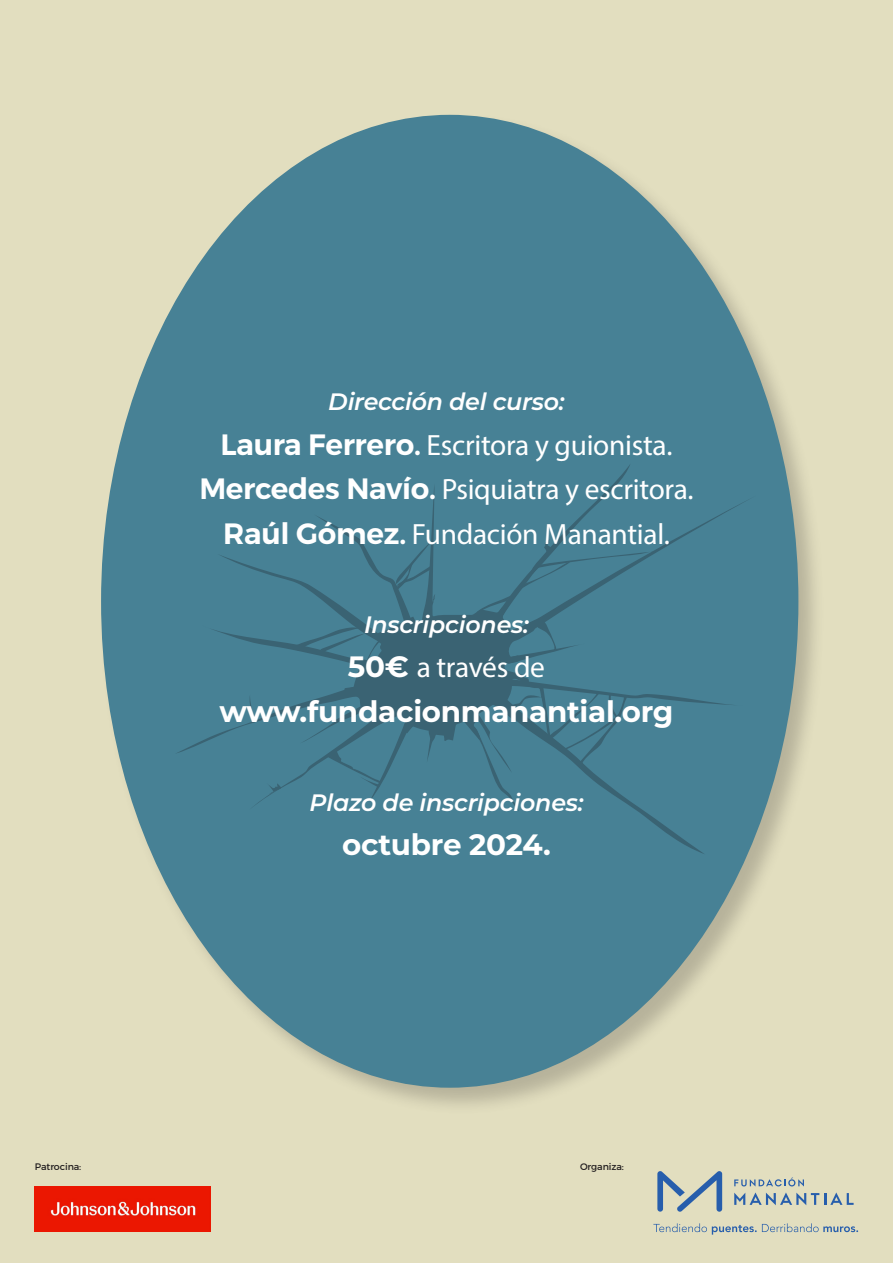
<style>
.page{position:relative;width:893px;height:1263px;background:#e2debf}
.page>*{position:absolute;margin:0;border:0;box-sizing:border-box;transform-origin:0 0}
.t1{font:29.4px "Myriad Pro";letter-spacing:-.01em;color:#fff}
.t2{font:700 29.4px "Montserrat";letter-spacing:-.01em;color:#fff}
.t3{font:italic 600 23.7px "Montserrat";letter-spacing:-.01em;color:#fff}
.t4{font:9.45px "Montserrat";letter-spacing:-.01em;color:#231f20}
.s1{font-family:"Montserrat";font-weight:600}
.s2{font-family:"Montserrat";font-weight:700}
</style>
<div class="page">
<svg style="left:734px;top:1177px;width:70px;height:9px"></svg>
<svg style="left:734px;top:1192px;width:120px;height:13px"></svg>
<svg style="left:657px;top:1171px;width:65px;height:41px"></svg>
<svg style="left:653px;top:1223px;width:205px;height:11px"></svg>
<img style="left:35px;top:1186px;width:176px;height:45px">
<div style="left:98px;top:112px;width:728px;height:1003px;background:#231f20;opacity:.23"></div>
<div style="left:101px;top:115px;width:697px;height:973px;background:#478195;border-radius:50%"></div>
<svg style="left:177px;top:465px;width:579px;height:389px"></svg>
<p class="t3" style="left:328px;top:385px;width:238px">Dirección del curso:</p>
<p class="t1" style="left:221px;top:427px;width:453px"><span class="s1">Laura Ferrero.</span> Escritora y guionista.</p>
<p class="t1" style="left:199px;top:471px;width:496px"><span class="s1">Mercedes Navío.</span> Psiquiatra y escritora.</p>
<p class="t1" style="left:223px;top:516px;width:448px"><span class="s1">Raúl Gómez.</span> Fundación Manantial.</p>
<p class="t3" style="left:364px;top:608px;width:166px">Inscripciones:</p>
<p class="t1" style="left:348px;top:649px;width:199px"><span class="s2">50€</span> a través de</p>
<p class="t2" style="left:220px;top:690px;width:455px">www.fundacionmanantial.org</p>
<p class="t3" style="left:309px;top:786px;width:276px">Plazo de inscripciones:</p>
<p class="t2" style="left:342px;top:824px;width:210px">octubre 2024.</p>
<p class="t4" style="left:35px;top:1161px;width:48px">Patrocina:</p>
<p class="t4" style="left:580px;top:1161px;width:45px">Organiza:</p>
</div>
